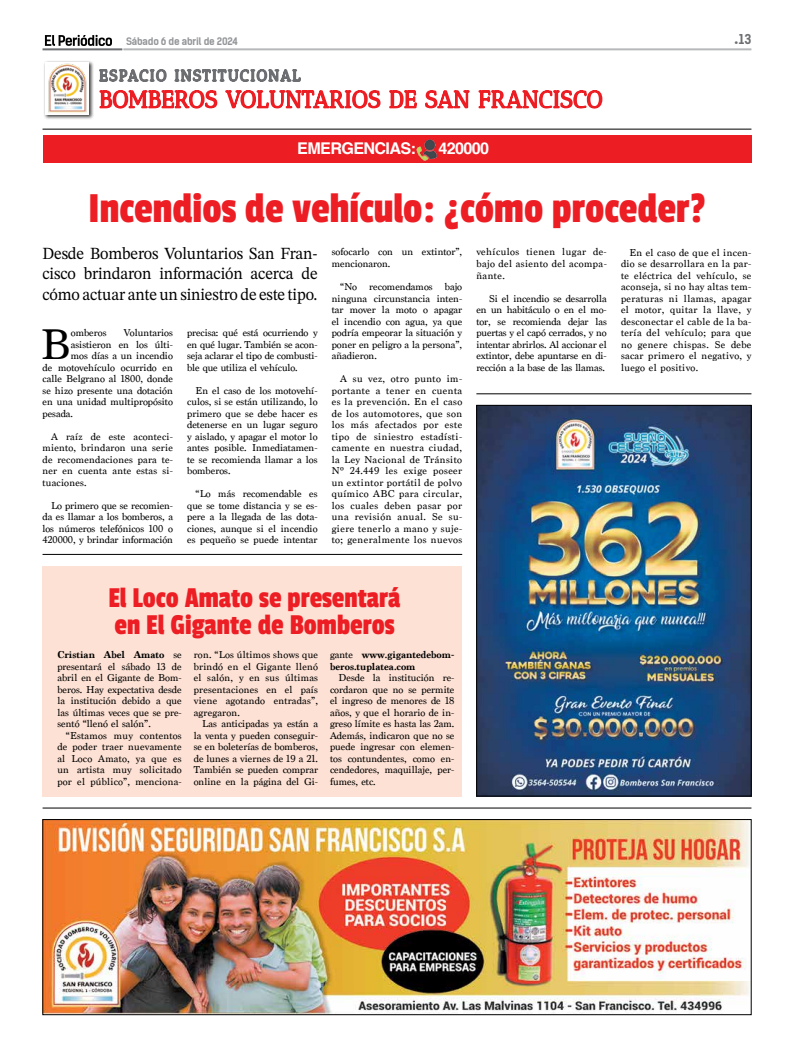
<style>
.page{position:relative;width:794px;height:1049px;background:#fff}
.page>*{position:absolute;margin:0;border:0;box-sizing:border-box;transform-origin:0 0}
.t1{font:45.2px "Marion";color:#000}
.t2{font:44.7px "Passion One";color:#ed1d24;scale:.94 1}
.t3{font:30.2px/27px "Passion One";color:#ed1d24;scale:.94 1}
.t4{font:17px/20.4px "STIX Two Text";letter-spacing:-.01em;color:#000;text-align:justify;scale:.96 1}
.t5{font:700 16.2px "Helvetica";letter-spacing:-.04em;color:#fff}
.t6{font:700 13px "Kelson Sans";color:#6d6e71}
.t7{font:10.5px/11.5px "Marion";color:#000;text-align:justify}
.t8{font:700 10.5px/11.5px "Marion";color:#000}
.t9{font:700 10px "Kelson Sans RU";letter-spacing:-.025em;color:#939598}
.s1{font-weight:700}
.s2{font-weight:400}
</style>
<div class="page">
<hr style="left:123px;top:48px;width:628px;height:2px;background:#b6b8ba">
<hr style="left:43px;top:48px;width:79px;height:2px;background:#6d6e71">
<hr style="left:43px;top:554px;width:419px;height:1px;background:#000">
<div style="left:43px;top:566px;width:419px;height:230px;background:#fde1d4"></div>
<hr style="left:43px;top:808px;width:708px;height:1px;background:#000">
<hr style="left:476px;top:394px;width:275px;height:1px;background:#000">
<img style="left:45px;top:821px;width:704px;height:192px">
<div style="left:43px;top:819px;width:708px;height:196px;border:1px solid #000"></div>
<hr style="left:43px;top:129px;width:708px;height:1px;background:#000">
<div style="left:43px;top:135px;width:708px;height:28px;background:#ed1d24"></div>
<div style="left:43px;top:60px;width:51px;height:60px;background:#000;opacity:.75"></div>
<svg style="left:389px;top:90px;width:28px;height:19px"></svg>
<svg style="left:425px;top:90px;width:45px;height:19px"></svg>
<svg style="left:478px;top:90px;width:125px;height:19px"></svg>
<svg style="left:45px;top:34px;width:337px;height:80px"></svg>
<img style="left:416px;top:139px;width:21px;height:22px">
<img style="left:478px;top:407px;width:271px;height:387px">
<div style="left:476px;top:405px;width:275px;height:391px;border:1px solid #000"></div>
<p class="t9" style="left:126px;top:35px;width:113px">Sábado 6 de abril de 2024</p>
<p class="t6" style="left:734px;top:31px;width:19px">•13</p>
<h3 class="t5" style="left:297px;top:135px;width:120px">EMERGENCIAS:</h3>
<h3 class="t5" style="left:438px;top:135px;width:52px">420000</h3>
<h2 class="t2" style="left:88px;top:185px;width:658px">Incendios de vehículo: ¿cómo proceder?</h2>
<p class="t7" style="left:332px;top:246px;width:132px">sofocarlo con un extintor”, mencionaron.</p>
<p class="t7" style="left:332px;top:281px;width:132px;text-indent:9px">“No recomendamos bajo ninguna circunstancia inten&shy;tar mover la moto o apagar el incendio con agua, ya que podría empeorar la situación y poner en peligro a la persona”, añadieron.</p>
<p class="t7" style="left:332px;top:373px;width:132px;text-indent:9px">A su vez, otro punto im&shy;portante a tener en cuenta es la prevención. En el caso de los automotores, que son los más afectados por este tipo de siniestro estadísti&shy;camente en nuestra ciudad, la Ley Nacional de Tránsito Nº 24.449 les exige poseer un extintor portátil de polvo químico ABC para circular, los cuales deben pasar por una revisión anual. Se su&shy;giere tenerlo a mano y suje&shy;to; generalmente los nuevos</p>
<h3 class="t4" style="left:43px;top:243px;width:288px">Desde Bomberos Voluntarios San Fran&shy;cisco brindaron información acerca de cómo actuar ante un siniestro de este tipo.</h3>
<h1 class="t1" style="left:40px;top:317px;width:32px">B</h1>
<p class="t7" style="left:71px;top:327px;width:37px">omberos</p>
<p class="t7" style="left:124px;top:327px;width:51px">Voluntarios</p>
<p class="t7" style="left:476px;top:246px;width:132px">vehículos tienen lugar de&shy;bajo del asiento del acompa&shy;ñante.</p>
<p class="t7" style="left:476px;top:292px;width:132px;text-indent:13px">Si el incendio se desarrolla en un habitáculo o en el mo&shy;tor, se recomienda dejar las puertas y el capó cerrados, y no intentar abrirlos. Al accionar el extintor, debe apuntarse en di&shy;rección a la base de las llamas.</p>
<p class="t7" style="left:621px;top:246px;width:132px;text-indent:9px">En el caso de que el incen&shy;dio se desarrollara en la par&shy;te eléctrica del vehículo, se aconseja, si no hay altas tem&shy;peraturas ni llamas, apagar el motor, quitar la llave, y desconectar el cable de la ba&shy;tería del vehículo; para que no genere chispas. Se debe sacar primero el negativo, y luego el positivo.</p>
<p class="t7" style="left:187px;top:327px;width:132px">precisa: qué está ocurriendo y en qué lugar. También se acon&shy;seja aclarar el tipo de combusti&shy;ble que utiliza el vehículo.</p>
<p class="t7" style="left:187px;top:385px;width:132px;text-indent:9px">En el caso de los motovehí&shy;culos, si se están utilizando, lo primero que se debe hacer es detenerse en un lugar seguro y aislado, y apagar el motor lo antes posible. Inmediatamen&shy;te se recomienda llamar a los bomberos.</p>
<p class="t7" style="left:187px;top:488px;width:132px;text-indent:9px">“Lo más recomendable es que se tome distancia y se es&shy;pere a la llegada de las dota&shy;ciones, aunque si el incendio es pequeño se puede intentar</p>
<p class="t7" style="left:71px;top:338px;width:104px">asistieron en los últi-</p>
<p class="t7" style="left:71px;top:350px;width:104px">mos días a un incendio</p>
<p class="t7" style="left:43px;top:362px;width:132px">de motovehículo ocurrido en</p>
<p class="t7" style="left:43px;top:373px;width:132px">calle Belgrano al 1800, donde</p>
<p class="t7" style="left:43px;top:385px;width:132px">se hizo presente una dotación</p>
<p class="t7" style="left:43px;top:396px;width:132px">en una unidad multipropósito</p>
<p class="t7" style="left:43px;top:408px;width:32px">pesada.</p>
<p class="t7" style="left:43px;top:431px;width:132px;text-indent:9px">A raíz de este aconteci&shy;miento, brindaron una serie de recomendaciones para te&shy;ner en cuenta ante estas si&shy;tuaciones.</p>
<p class="t7" style="left:43px;top:500px;width:132px;text-indent:9px">Lo primero que se recomien&shy;da es llamar a los bomberos, a los números telefónicos 100 o 420000, y brindar información</p>
<h3 class="t3" style="left:108px;top:584px;width:312px">El Loco Amato se presentará en El Gigante de Bomberos</h3>
<p class="t7" style="left:57px;top:649px;width:126px"><span class="s1">Cristian Abel Amato</span> se presentará el sábado 13 de abril en el Gigante de Bom&shy;beros. Hay expectativa desde la institución debido a que las últimas veces que se pre&shy;sentó “llenó el salón”.</p>
<p class="t7" style="left:57px;top:730px;width:126px;text-indent:9px">“Estamos muy contentos de poder traer nuevamente al Loco Amato, ya que es un artista muy solicitado por el público”, menciona-</p>
<p class="t7" style="left:194px;top:649px;width:126px">ron. “Los últimos shows que brindó en el Gigante llenó el salón, y en sus últimas presentaciones en el país viene agotando entradas”, agregaron.</p>
<p class="t7" style="left:194px;top:718px;width:126px;text-indent:9px">Las anticipadas ya están a la venta y pueden conseguir&shy;se en boleterías de bomberos, de lunes a viernes de 19 a 21.<br>También se pueden comprar online en la página del Gi-</p>
<p class="t8" style="left:330px;top:649px;width:126px"><span class="s2">gante</span> www.gigantedebom&shy;beros.tuplatea.com</p>
<p class="t7" style="left:330px;top:672px;width:126px;text-indent:9px">Desde la institución re&shy;cordaron que no se permite el ingreso de menores de 18 años, y que el horario de in&shy;greso límite es hasta las 2am.<br>Además, indicaron que no se puede ingresar con elemen&shy;tos contundentes, como en&shy;cendedores, maquillaje, per&shy;fumes, etc.</p>
</div>
